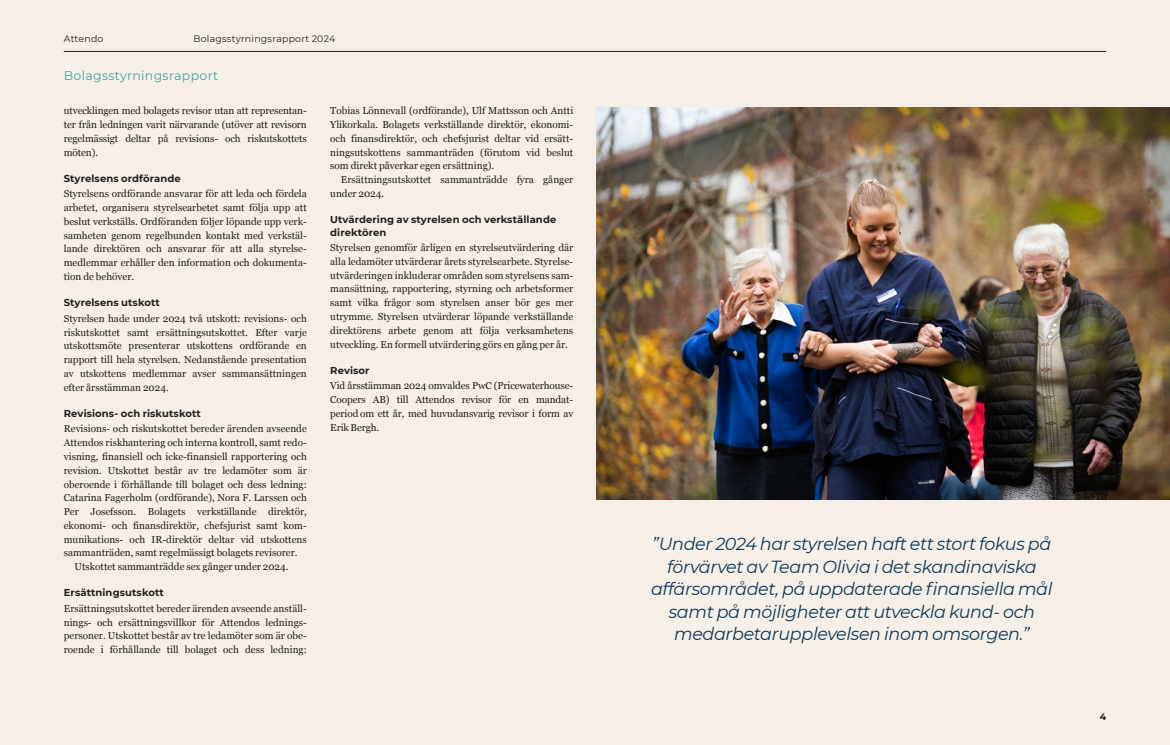
<style>
.page{position:relative;width:1170px;height:745px;background:#fff}
.page>*{position:absolute;margin:0;border:0;box-sizing:border-box;transform-origin:0 0}
.Citat{font:italic 17.5px/22.5px "Montserrat";letter-spacing:-.02em;color:#0f3a58;text-align:center}
.t1{font:12.5px "Montserrat";letter-spacing:.025em;color:#46a2a6}
.Brödtext{font:10px/13.8px "Georgia";color:#231f20;text-align:justify}
.Bröd_Indrag{font:10px/13.8px "Georgia";color:#231f20;text-align:justify}
.Mellis_1{font:700 10px/12.5px "Montserrat";letter-spacing:.01em;color:#231f20}
.t2{font:9.38px "Montserrat";letter-spacing:.025em;color:#231f20}
.t3{font:700 9.38px "Montserrat";color:#231f20}
</style>
<div class="page">
<div style="left:0;top:0;width:1169px;height:744px;background:#f6efe7"></div>
<img style="left:596px;top:107px;width:573px;height:391px">
<hr style="left:64px;top:51px;width:1042px;height:1px;background:#231f20">
<p class="t2" style="left:64px;top:32px;width:41px">Attendo</p>
<p class="t2" style="left:193px;top:32px;width:143px">Bolagsstyrningsrapport 2024</p>
<p class="t1" style="left:64px;top:67px;width:156px">Bolagsstyrningsrapport</p>
<p class="Bröd_Indrag" style="left:64px;top:103px;width:244px">utvecklingen med bolagets revisor utan att representan&shy;ter från ledningen varit närvarande (utöver att revisorn regelmässigt deltar på revisions- och riskutskottets möten).</p>
<p class="Mellis_1" style="left:64px;top:171px;width:118px">Styrelsens ordförande</p>
<p class="Brödtext" style="left:64px;top:186px;width:244px">Styrelsens ordförande ansvarar för att leda och fördela arbetet, organisera styrelsearbetet samt följa upp att beslut verkställs. Ordföranden följer löpande upp verk&shy;samheten genom regelbunden kontakt med verkstäl&shy;lande direktören och ansvarar för att alla styrelse&shy;medlemmar erhåller den information och dokumenta&shy;tion de behöver.</p>
<p class="Mellis_1" style="left:64px;top:296px;width:97px">Styrelsens utskott</p>
<p class="Brödtext" style="left:64px;top:311px;width:244px">Styrelsen hade under 2024 två utskott: revisions- och riskutskottet samt ersättningsutskottet. Efter varje utskottsmöte presenterar utskottens ordförande en rapport till hela styrelsen. Nedanstående presentation av utskottens medlemmar avser sammansättningen efter årsstämman 2024.</p>
<p class="Mellis_1" style="left:64px;top:406px;width:138px">Revisions- och riskutskott</p>
<p class="Brödtext" style="left:64px;top:421px;width:244px">Revisions- och riskutskottet bereder ärenden avseende Attendos riskhantering och interna kontroll, samt redo&shy;visning, finansiell och icke-finansiell rapportering och revision. Utskottet består av tre ledamöter som är oberoende i förhållande till bolaget och dess ledning:<br>Catarina Fagerholm (ordförande), Nora F. Larssen och Per Josefsson. Bolagets verkställande direktör, ekonomi- och finansdirektör, chefsjurist samt kom&shy;munikations- och IR-direktör deltar vid utskottens sammanträden, samt regelmässigt bolagets revisorer.</p>
<p class="Bröd_Indrag" style="left:74px;top:559px;width:216px">Utskottet sammanträdde sex gånger under 2024.</p>
<p class="Mellis_1" style="left:64px;top:585px;width:101px">Ersättningsutskott</p>
<p class="Brödtext" style="left:64px;top:600px;width:244px">Ersättningsutskottet bereder ärenden avseende anställ&shy;nings- och ersättningsvillkor för Attendos lednings&shy;personer. Utskottet består av tre ledamöter som är obe&shy;roende i förhållande till bolaget och dess ledning:</p>
<p class="Brödtext" style="left:330px;top:103px;width:244px">Tobias Lönnevall (ordförande), Ulf Mattsson och Antti Ylikorkala. Bolagets verkställande direktör, ekonomi&shy;och finansdirektör, och chefsjurist deltar vid ersätt&shy;ningsutskottens sammanträden (förutom vid beslut som direkt påverkar egen ersättning).</p>
<p class="Bröd_Indrag" style="left:330px;top:172px;width:244px;text-indent:11px">Ersättningsutskottet sammanträdde fyra gånger under 2024.</p>
<p class="Mellis_1" style="left:330px;top:213px;width:227px">Utvärdering av styrelsen och verkställande direktören</p>
<p class="Brödtext" style="left:330px;top:240px;width:244px">Styrelsen genomför årligen en styrelseutvärdering där alla ledamöter utvärderar årets styrelsearbete. Styrelse&shy;utvärderingen inkluderar områden som styrelsens sam&shy;mansättning, rapportering, styrning och arbetsformer samt vilka frågor som styrelsen anser bör ges mer utrymme. Styrelsen utvärderar löpande verkställande direktörens arbete genom att följa verksamhetens utveckling. En formell utvärdering görs en gång per år.</p>
<p class="Mellis_1" style="left:330px;top:363px;width:41px">Revisor</p>
<p class="Brödtext" style="left:330px;top:378px;width:244px">Vid årsstämman 2024 omvaldes PwC (Pricewaterhouse-Coopers AB) till Attendos revisor för en mandat&shy;period om ett år, med huvudansvarig revisor i form av Erik Bergh.</p>
<p class="Citat" style="left:651px;top:531px;width:403px">”Under 2024 har styrelsen haft ett stort fokus på förvärvet av Team Olivia i det skandinaviska affärsområdet, på uppdaterade finansiella mål samt på möjligheter att utveckla kund- och medarbetarupplevelsen inom omsorgen.”</p>
<p class="t3" style="left:1099px;top:709px;width:8px">4</p>
</div>
